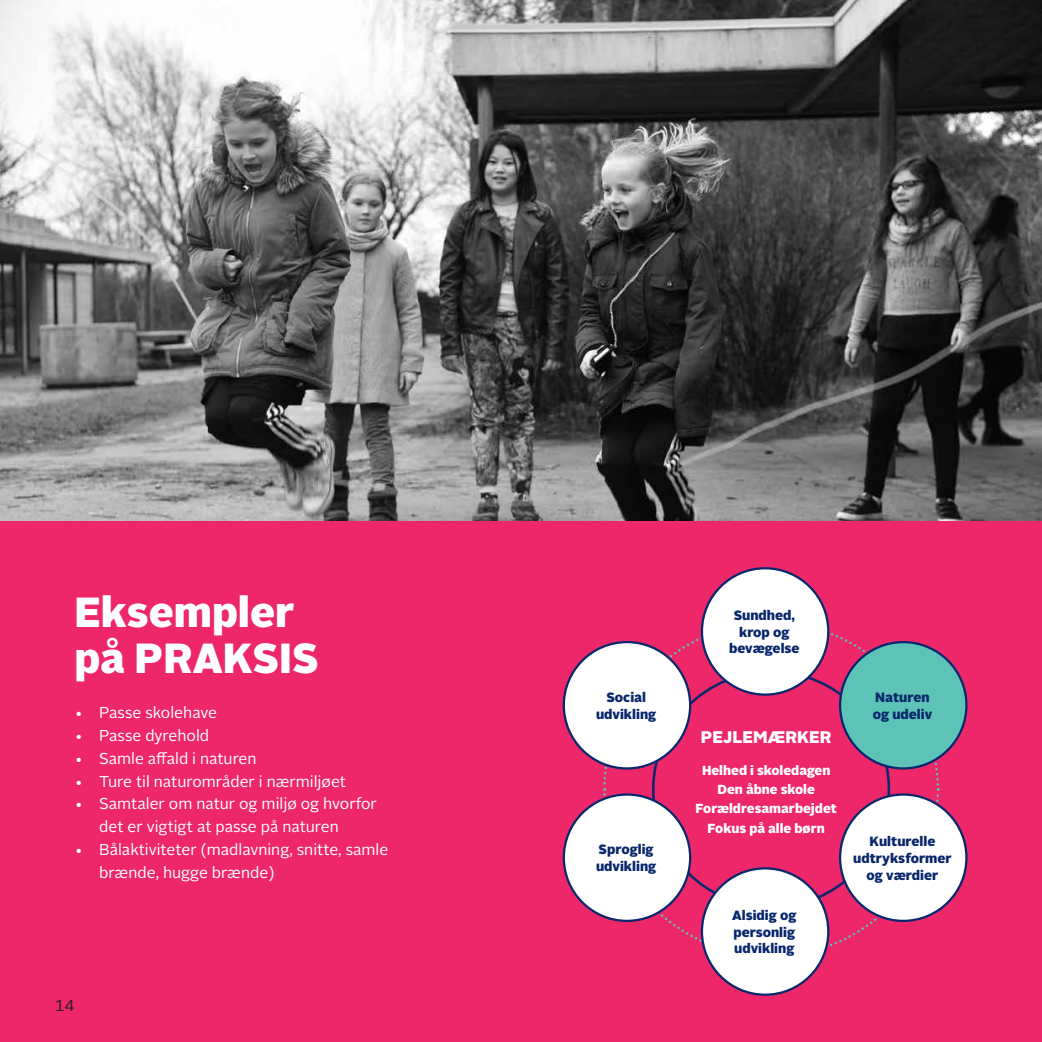
<style>
.page{position:relative;width:1042px;height:1042px;background:#fff}
.page>*{position:absolute;margin:0;border:0;box-sizing:border-box;transform-origin:0 0}
.t1{font:900 42px/45.5px "Alright Sans";color:#fff}
.t2{font:900 16.8px "Alright Sans";color:#fff}
.t3{font:15.75px/22.8px "Alright Sans";color:#fff}
.t4{font:15.75px "Alright Sans";color:#231f20}
.t5{font:900 13.47px/16.8px "Alright Sans";color:#08276c;text-align:center}
.t6{font:900 13.12px/19.2px "Alright Sans";color:#fff;text-align:center}
</style>
<div class="page">
<div style="left:0;top:521px;width:1042px;height:521px;background:#ed2769"></div>
<img style="left:0;top:0;width:1042px;height:521px">
<svg style="left:602px;top:620px;width:338px;height:338px"></svg>
<div style="left:653px;top:671px;width:236px;height:236px;background:#ed2769;border-radius:50%"></div>
<div style="left:702px;top:568px;width:126px;height:126px;background:#fff;border-radius:50%"></div>
<div style="left:702px;top:868px;width:126px;height:126px;background:#fff;border-radius:50%"></div>
<div style="left:564px;top:642px;width:126px;height:126px;background:#fff;border-radius:50%"></div>
<div style="left:840px;top:642px;width:126px;height:126px;background:#5cc3b6;border-radius:50%"></div>
<div style="left:564px;top:794px;width:126px;height:127px;background:#fff;border-radius:50%"></div>
<div style="left:840px;top:794px;width:126px;height:127px;background:#fff;border-radius:50%"></div>
<h1 class="t1" style="left:74px;top:590px;width:246px">Eksempler på PRAKSIS</h1>
<p class="t3" style="left:74px;top:702px;width:144px">• Passe skolehave</p>
<p class="t3" style="left:74px;top:724px;width:136px">• Passe dyrehold</p>
<p class="t3" style="left:74px;top:747px;width:184px">• Samle affald i naturen</p>
<p class="t3" style="left:74px;top:770px;width:273px">• Ture til naturområder i nærmiljøet</p>
<p class="t3" style="left:99px;top:793px;width:279px;text-indent:-25px">• Samtaler om natur og miljø og hvorfor det er vigtigt at passe på naturen</p>
<p class="t3" style="left:99px;top:838px;width:291px;text-indent:-25px">• Bålaktiviteter (madlavning, snitte, samle brænde, hugge brænde)</p>
<p class="t4" style="left:55px;top:994px;width:21px">14</p>
<p class="t5" style="left:729px;top:606px;width:72px">Sundhed, krop og bevægelse</p>
<p class="t5" style="left:596px;top:689px;width:62px">Social udvikling</p>
<p class="t5" style="left:873px;top:689px;width:61px;text-align:left">Naturen og udeliv</p>
<p class="t2" style="left:701px;top:725px;width:132px">PEJLEMÆRKER</p>
<p class="t6" style="left:695px;top:760px;width:143px">Helhed i skoledagen<br>Den åbne skole<br>Forældresamarbejdet<br>Fokus på alle børn</p>
<p class="t5" style="left:596px;top:841px;width:62px;text-align:left">Sproglig udvikling</p>
<p class="t5" style="left:853px;top:833px;width:100px">Kulturelle udtryksformer og værdier</p>
<p class="t5" style="left:732px;top:906px;width:66px;text-align:justify">Alsidig og personlig udvikling</p>
</div>
